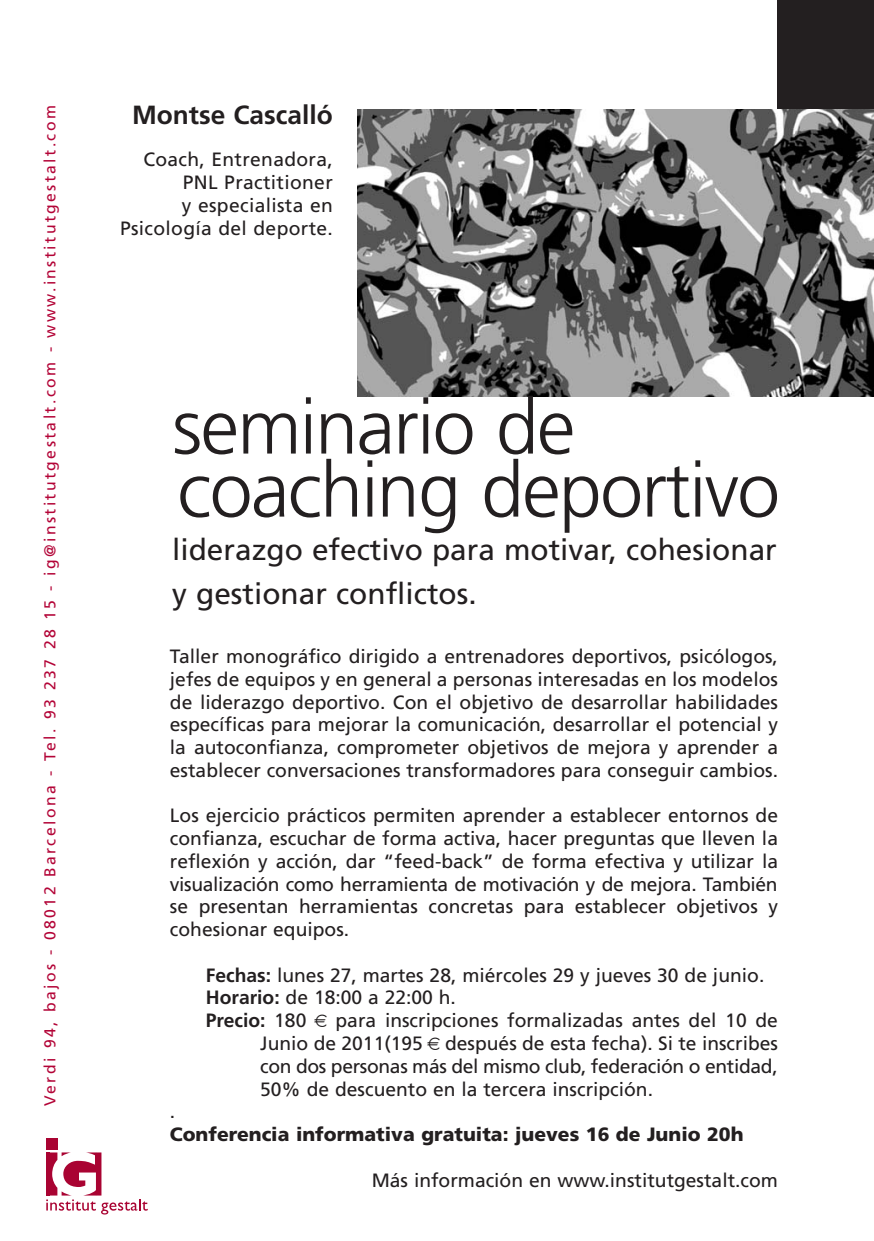
<style>
.page{position:relative;width:874px;height:1241px;background:#fff}
.page>*{position:absolute;margin:0;border:0;box-sizing:border-box;transform-origin:0 0}
.t1{font:300 77px/63px "Frutiger";letter-spacing:-.02em;color:#231f20}
.t2{font:29.75px/43.8px "Frutiger";color:#231f20}
.t3{font:700 26.25px "Frutiger";color:#231f20}
.t4{font:19.25px/22.8px "Frutiger";color:#231f20;text-align:justify}
.t5{font:900 19.25px "Frutiger";color:#231f20}
.t6{font:15.75px "Frutiger";letter-spacing:.15em;color:#b30437}
.s1{font-weight:700}
.s2{font-family:"Courier"}
</style>
<div class="page">
<div style="left:777px;top:0;width:96px;height:109px;background:#231f20"></div>
<img style="left:357px;top:109px;width:516px;height:287px">
<div style="left:46px;top:1137px;width:11px;height:11px;background:#a90332"></div>
<svg style="left:46px;top:1152px;width:102px;height:62px"></svg>
<hr style="left:46px;top:1152px;width:4px;height:43px;background:#a90332">
<p class="t6" style="left:44px;top:1106px;width:1002px;rotate:-90deg">Verdi 94, bajos - 08012 Barcelona - Tel. 93 237 28 15 - ig@institutgestalt.com - www.institutgestalt.com</p>
<h3 class="t3" style="left:132px;top:105px;width:202px">Montse Cascalló</h3>
<p class="t4" style="left:120px;top:150px;width:214px;text-align:right">Coach, Entrenadora,<br>PNL Practitioner<br>y especialista en<br>Psicología del deporte.</p>
<h1 class="t1" style="left:172px;top:401px;width:609px">seminario de coaching deportivo</h1>
<h2 class="t2" style="left:172px;top:530px;width:606px">liderazgo efectivo para motivar, cohesionar y gestionar conflictos.</h2>
<p class="t4" style="left:170px;top:646px;width:609px">Taller monográfico dirigido a entrenadores deportivos, psicólogos, jefes de equipos y en general a personas interesadas en los modelos de liderazgo deportivo. Con el objetivo de desarrollar habilidades específicas para mejorar la comunicación, desarrollar el potencial y la autoconfianza, comprometer objetivos de mejora y aprender a establecer conversaciones transformadores para conseguir cambios.</p>
<p class="t4" style="left:170px;top:805px;width:609px">Los ejercicio prácticos permiten aprender a establecer entornos de confianza, escuchar de forma activa, hacer preguntas que lleven la reflexión y acción, dar “feed-back” de forma efectiva y utilizar la visualización como herramienta de motivación y de mejora. También se presentan herramientas concretas para establecer objetivos y cohesionar equipos.</p>
<p class="t4" style="left:206px;top:964px;width:559px"><span class="s1">Fechas:</span> lunes 27, martes 28, miércoles 29 y jueves 30 de junio.</p>
<p class="t4" style="left:206px;top:987px;width:251px"><span class="s1">Horario:</span> de 18:00 a 22:00 h.</p>
<p class="t4" style="left:206px;top:1010px;width:573px"><span class="s1">Precio:</span> 180 <span class="s2">€</span> para inscripciones formalizadas antes del 10 de</p>
<p class="t4" style="left:260px;top:1033px;width:519px">Junio de 2011(195 <span class="s2">€</span> después de esta fecha). Si te inscribes</p>
<p class="t4" style="left:260px;top:1055px;width:518px">con dos personas más del mismo club, federación o entidad,</p>
<p class="t4" style="left:260px;top:1078px;width:394px">50% de descuento en la tercera inscripción.</p>
<p class="t4" style="left:170px;top:1101px;width:7px">.</p>
<p class="t5" style="left:170px;top:1126px;width:575px">Conferencia informativa gratuita: jueves 16 de Junio 20h</p>
<p class="t4" style="left:371px;top:1169px;width:407px">Más información en www.institutgestalt.com</p>
</div>
